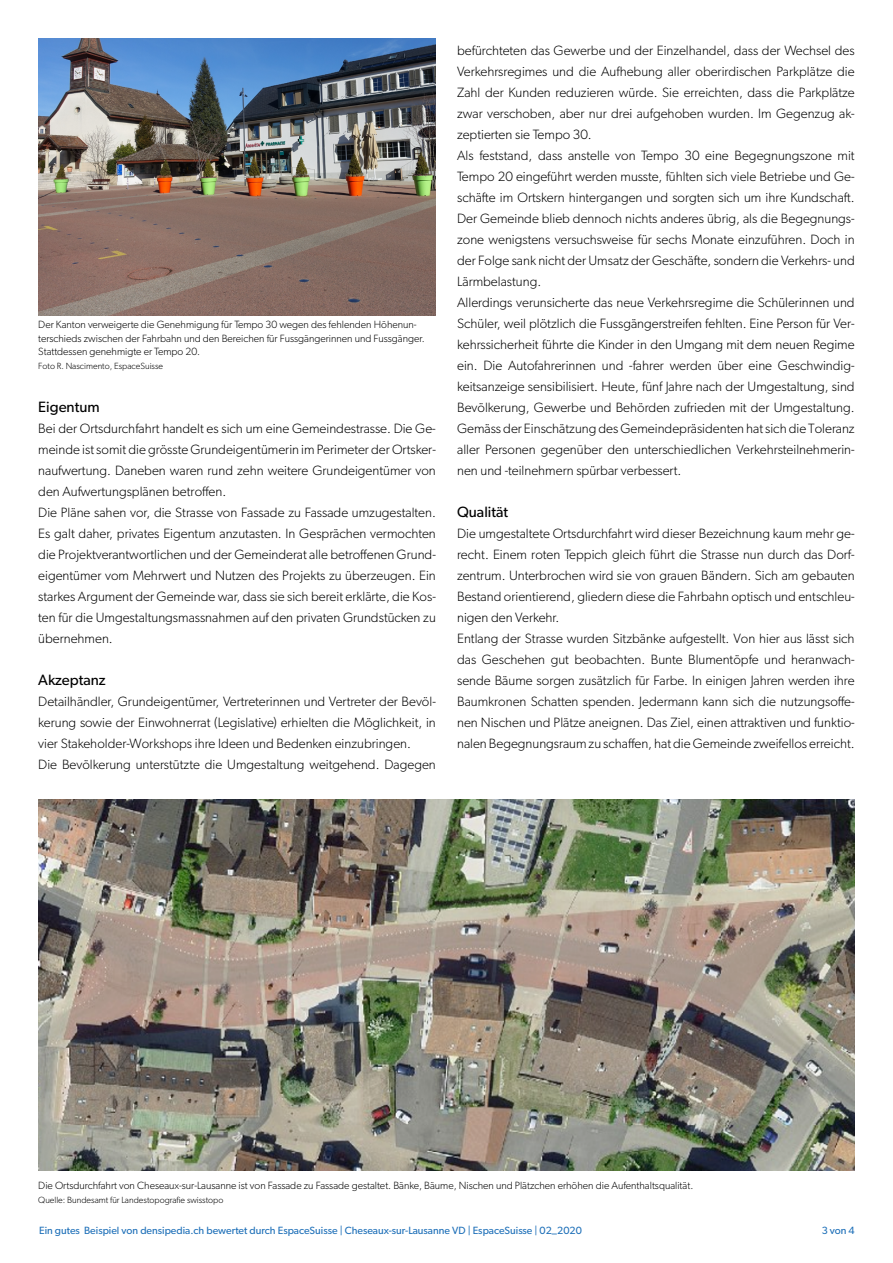
<style>
.page{position:relative;width:893px;height:1263px;background:#fff}
.page>*{position:absolute;margin:0;border:0;box-sizing:border-box;transform-origin:0 0}
.t1{font:15px "Gibson";color:#000}
.t2{font:300 13.5px/21px "Gibson";color:#000}
.t3{font:300 10.5px "Gibson";color:#000}
.t4{font:10.5px "Gibson";color:#1d6fb8}
.t5{font:300 9px "Gibson";color:#000}
</style>
<div class="page">
<img style="left:38px;top:38px;width:398px;height:277px">
<img style="left:38px;top:799px;width:817px;height:371px">
<p class="t3" style="left:38px;top:318px;width:380px">Der Kanton verweigerte die Genehmigung für Tempo 30 wegen des fehlenden Höhenun-</p>
<p class="t3" style="left:38px;top:332px;width:388px">terschieds zwischen der Fahrbahn und den Bereichen für Fussgängerinnen und Fussgänger.</p>
<p class="t3" style="left:38px;top:345px;width:163px">Stattdessen genehmigte er Tempo 20.</p>
<p class="t5" style="left:38px;top:360px;width:126px">Foto R. Nascimento, EspaceSuisse</p>
<p class="t1" style="left:38px;top:398px;width:63px">Eigentum</p>
<p class="t2" style="left:38px;top:418px;width:399px">Bei der Ortsdurchfahrt handelt es sich um eine Gemeindestrasse. Die Ge-</p>
<p class="t2" style="left:38px;top:439px;width:399px">meinde ist somit die grösste Grundeigentümerin im Perimeter der Ortsker-</p>
<p class="t2" style="left:38px;top:460px;width:399px">naufwertung. Daneben waren rund zehn weitere Grundeigentümer von</p>
<p class="t2" style="left:38px;top:481px;width:189px">den Aufwertungsplänen betroffen.</p>
<p class="t2" style="left:38px;top:502px;width:399px">Die Pläne sahen vor, die Strasse von Fassade zu Fassade umzugestalten.</p>
<p class="t2" style="left:38px;top:523px;width:399px">Es galt daher, privates Eigentum anzutasten. In Gesprächen vermochten</p>
<p class="t2" style="left:38px;top:544px;width:399px">die Projektverantwortlichen und der Gemeinderat alle betroffenen Grund-</p>
<p class="t2" style="left:38px;top:565px;width:399px">eigentümer vom Mehrwert und Nutzen des Projekts zu überzeugen. Ein</p>
<p class="t2" style="left:38px;top:586px;width:399px">starkes Argument der Gemeinde war, dass sie sich bereit erklärte, die Kos-</p>
<p class="t2" style="left:38px;top:607px;width:399px">ten für die Umgestaltungsmassnahmen auf den privaten Grundstücken zu</p>
<p class="t2" style="left:38px;top:628px;width:76px">übernehmen.</p>
<p class="t1" style="left:38px;top:671px;width:69px">Akzeptanz</p>
<p class="t2" style="left:38px;top:691px;width:399px">Detailhändler, Grundeigentümer, Vertreterinnen und Vertreter der Bevöl-</p>
<p class="t2" style="left:38px;top:712px;width:399px">kerung sowie der Einwohnerrat (Legislative) erhielten die Möglichkeit, in</p>
<p class="t2" style="left:38px;top:733px;width:374px">vier Stakeholder-Workshops ihre Ideen und Bedenken einzubringen.</p>
<p class="t2" style="left:38px;top:754px;width:399px">Die Bevölkerung unterstützte die Umgestaltung weitgehend. Dagegen</p>
<p class="t2" style="left:457px;top:40px;width:399px">befürchteten das Gewerbe und der Einzelhandel, dass der Wechsel des Verkehrsregimes und die Aufhebung aller oberirdischen Parkplätze die Zahl der Kunden reduzieren würde. Sie erreichten, dass die Parkplätze zwar verschoben, aber nur drei aufgehoben wurden. Im Gegenzug ak&shy;zeptierten sie Tempo 30.<br>Als feststand, dass anstelle von Tempo 30 eine Begegnungszone mit Tempo 20 eingeführt werden musste, fühlten sich viele Betriebe und Ge&shy;schäfte im Ortskern hintergangen und sorgten sich um ihre Kundschaft.<br>Der Gemeinde blieb dennoch nichts anderes übrig, als die Begegnungs&shy;zone wenigstens versuchsweise für sechs Monate einzuführen. Doch in der Folge sank nicht der Umsatz der Geschäfte, sondern die Verkehrs- und Lärmbelastung.<br>Allerdings verunsicherte das neue Verkehrsregime die Schülerinnen und Schüler, weil plötzlich die Fussgängerstreifen fehlten. Eine Person für Ver&shy;kehrssicherheit führte die Kinder in den Umgang mit dem neuen Regime ein. Die Autofahrerinnen und ‑fahrer werden über eine Geschwindig&shy;keitsanzeige sensibilisiert. Heute, fünf Jahre nach der Umgestaltung, sind Bevölkerung, Gewerbe und Behörden zufrieden mit der Umgestaltung.<br>Gemäss der Einschätzung des Gemeindepräsidenten hat sich die Toleranz aller Personen gegenüber den unterschiedlichen Verkehrsteilnehmerin&shy;nen und ‑teilnehmern spürbar verbessert.</p>
<p class="t1" style="left:457px;top:503px;width:53px">Qualität</p>
<p class="t2" style="left:457px;top:523px;width:399px">Die umgestaltete Ortsdurchfahrt wird dieser Bezeichnung kaum mehr ge&shy;recht. Einem roten Teppich gleich führt die Strasse nun durch das Dorf&shy;zentrum. Unterbrochen wird sie von grauen Bändern. Sich am gebauten Bestand orientierend, gliedern diese die Fahrbahn optisch und entschleu&shy;nigen den Verkehr.<br>Entlang der Strasse wurden Sitzbänke aufgestellt. Von hier aus lässt sich das Geschehen gut beobachten. Bunte Blumentöpfe und heranwach&shy;sende Bäume sorgen zusätzlich für Farbe. In einigen Jahren werden ihre Baumkronen Schatten spenden. Jedermann kann sich die nutzungsoffe&shy;nen Nischen und Plätze aneignen. Das Ziel, einen attraktiven und funktio&shy;nalen Begegnungsraum zu schaffen, hat die Gemeinde zweifellos erreicht.</p>
<p class="t3" style="left:38px;top:1179px;width:657px">Die Ortsdurchfahrt von Cheseaux-sur-Lausanne ist von Fassade zu Fassade gestaltet. Bänke, Bäume, Nischen und Plätzchen erhöhen die Aufenthaltsqualität.</p>
<p class="t5" style="left:38px;top:1194px;width:187px">Quelle: Bundesamt für Landestopografie swisstopo</p>
<p class="t4" style="left:39px;top:1223px;width:544px">Ein gutes Beispiel von densipedia.ch bewertet durch EspaceSuisse | Cheseaux-sur-Lausanne VD | EspaceSuisse | 02_2020</p>
<p class="t4" style="left:822px;top:1223px;width:35px">3 von 4</p>
</div>
